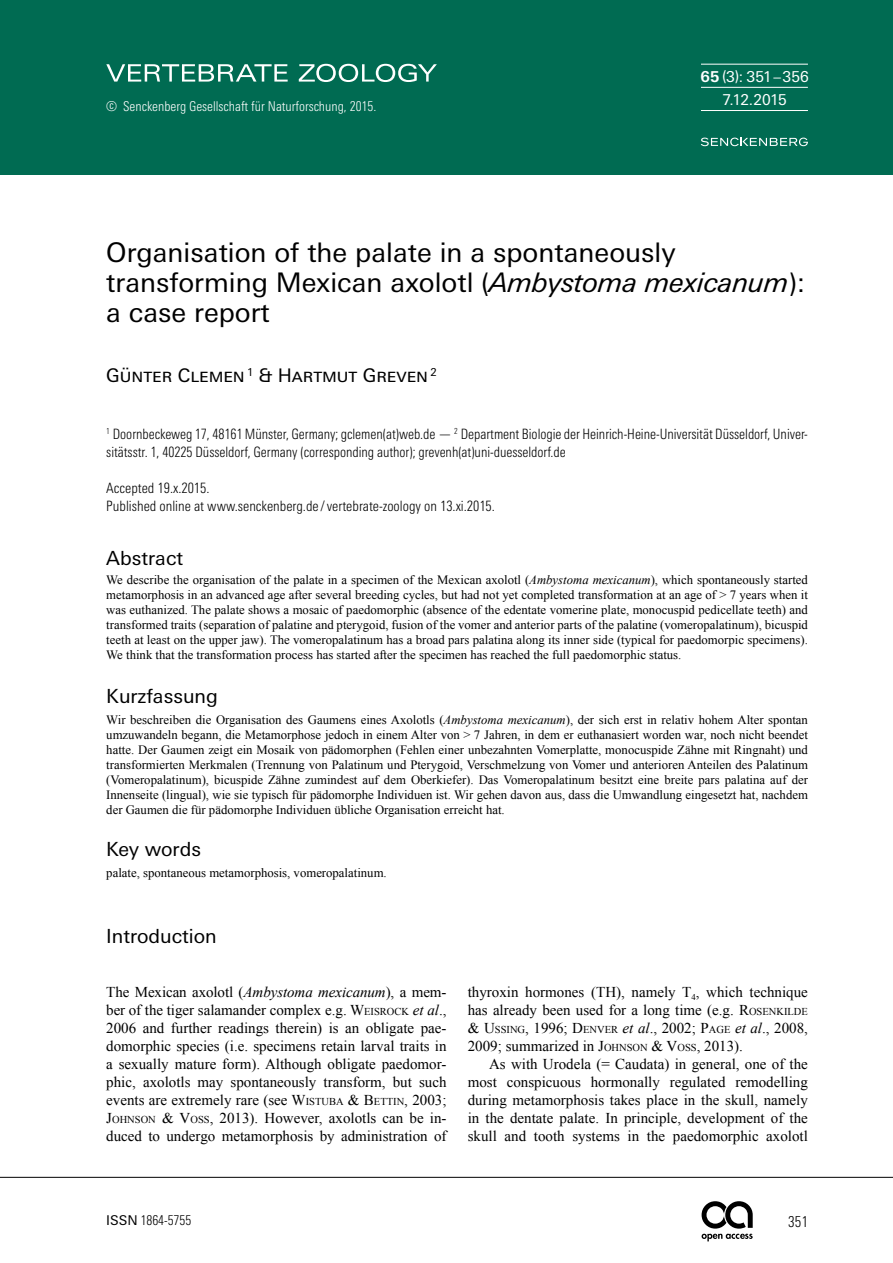
<style>
.page{position:relative;width:893px;height:1263px;background:#fff}
.page>*{position:absolute;margin:0;border:0;box-sizing:border-box;transform-origin:0 0}
.t1{font:27px/30px "Univers Next W1 G";color:#000}
.t2{font:19.5px "Univers Next W1 G";color:#000}
.t3{font:18.75px "Univers Next W1 G";letter-spacing:-.005em;color:#000}
.t4{font:15px/18px "Times New Roman";color:#000;text-align:justify}
.t5{font:15px/22.8px "Univers Next W1 G";letter-spacing:-.015em;color:#fff;text-align:center}
.t6{font:300 condensed 15px "Univers Next Pro";color:#000}
.t7{font:300 condensed 14.25px/18px "Univers Next Pro";letter-spacing:-.005em;color:#000}
.t8{font:300 condensed 13.5px "Univers Next Pro";color:#fff}
.t9{font:300 condensed 13.5px "Univers Next Pro";color:#000}
.t10{font:12.75px/15px "Times New Roman";color:#000;text-align:justify}
.s1{font-weight:700}
.s2{font-style:italic}
.s3{font-style:inherit}
.s4{font-size:10.5px}
.s5{font-family:"Univers Next W1 G";font-weight:400;font-stretch:normal}
</style>
<div class="page">
<hr style="left:0;top:1177px;width:893px;height:1px;background:#000">
<svg style="left:702px;top:1234px;width:51px;height:7px"></svg>
<svg style="left:702px;top:1201px;width:51px;height:27px"></svg>
<div style="left:0;top:0;width:893px;height:174px;background:#006b52"></div>
<svg style="left:701px;top:138px;width:107px;height:8px"></svg>
<hr style="left:701px;top:64px;width:107px;height:1px;background:#fff">
<hr style="left:701px;top:110px;width:107px;height:1px;background:#fff">
<hr style="left:701px;top:87px;width:107px;height:1px;background:#fff">
<svg style="left:106px;top:64px;width:331px;height:18px"></svg>
<p class="t8" style="left:106px;top:98px;width:271px">© Senckenberg Gesellschaft für Naturforschung, 2015.</p>
<p class="t5" style="left:701px;top:65px;width:110px"><span class="s1">65</span> (3): 351–356<br>7.12.2015</p>
<h1 class="t1" style="left:106px;top:237px;width:700px">Organisation of the palate in a spontaneously transforming Mexican axolotl (<span class="s2">Ambystoma mexicanum</span>): a case report</h1>
<h3 class="t3" style="left:106px;top:364px;width:332px">Günter Clemen <sup>1</sup> &amp; Hartmut Greven <sup>2</sup></h3>
<p class="t7" style="left:106px;top:425px;width:703px"><sup>1</sup> Doornbeckeweg 17, 48161 Münster, Germany; gclemen(at)web.de — <sup>2</sup> Department Biologie der Heinrich-Heine-Universität Düsseldorf, Univer&shy;sitätsstr. 1, 40225 Düsseldorf, Germany (corresponding author); grevenh(at)uni-duesseldorf.de</p>
<p class="t7" style="left:106px;top:479px;width:390px">Accepted 19.x.2015.<br>Published online at www.senckenberg.de /vertebrate-zoology on 13.xi.2015.</p>
<h2 class="t2" style="left:106px;top:547px;width:78px">Abstract</h2>
<p class="t10" style="left:106px;top:572px;width:703px">We describe the organisation of the palate in a specimen of the Mexican axolotl (<span class="s2">Ambystoma mexicanum</span>), which spontaneously started metamorphosis in an advanced age after several breeding cycles, but had not yet completed transformation at an age of &gt; 7 years when it was euthanized. The palate shows a mosaic of paedomorphic (absence of the edentate vomerine plate, monocuspid pedicellate teeth) and transformed traits (separation of palatine and pterygoid, fusion of the vomer and anterior parts of the palatine (vomeropalatinum), bicuspid teeth at least on the upper jaw). The vomeropalatinum has a broad pars palatina along its inner side (typical for paedomorpic specimens).<br>We think that the transformation process has started after the specimen has reached the full paedomorphic status.</p>
<h2 class="t2" style="left:106px;top:685px;width:113px">Kurzfassung</h2>
<p class="t10" style="left:106px;top:712px;width:703px">Wir beschreiben die Organisation des Gaumens eines Axolotls (<span class="s2">Ambystoma mexicanum</span>), der sich erst in relativ hohem Alter spontan umzuwandeln begann, die Metamorphose jedoch in einem Alter von &gt; 7 Jahren, in dem er euthanasiert worden war, noch nicht beendet hatte. Der Gaumen zeigt ein Mosaik von pädomorphen (Fehlen einer unbezahnten Vomerplatte, monocuspide Zähne mit Ringnaht) und transformierten Merkmalen (Trennung von Palatinum und Pterygoid, Verschmelzung von Vomer und anterioren Anteilen des Palatinum (Vomeropalatinum), bicuspide Zähne zumindest auf dem Oberkiefer). Das Vomeropalatinum besitzt eine breite pars palatina auf der Innenseite (lingual), wie sie typisch für pädomorphe Individuen ist. Wir gehen davon aus, dass die Umwandlung eingesetzt hat, nachdem der Gaumen die für pädomorphe Individuen übliche Organisation erreicht hat.</p>
<h2 class="t2" style="left:106px;top:838px;width:96px">Key words</h2>
<p class="t10" style="left:106px;top:865px;width:282px">palate, spontaneous metamorphosis, vomeropalatinum.</p>
<h2 class="t2" style="left:106px;top:925px;width:112px">Introduction</h2>
<p class="t4" style="left:106px;top:983px;width:342px">The Mexican axolotl (<span class="s2">Ambystoma mexicanum</span>), a mem&shy;ber of the tiger salamander complex e.g. <span class="s3">W</span><span class="s4">EISROCK</span> <span class="s2">et al</span>., 2006 and further readings therein) is an obligate pae&shy;domorphic species (i.e. specimens retain larval traits in a sexually mature form). Although obligate paedomor&shy;phic, axolotls may spontaneously transform, but such events are extremely rare (see <span class="s3">W</span><span class="s4">ISTUBA</span> <span class="s3">&amp; B</span><span class="s4">ETTIN</span><span class="s3">,</span> 2003; <span class="s3">J</span><span class="s4">OHNSON</span> <span class="s3">&amp; V</span><span class="s4">OSS</span>, 2013). However, axolotls can be in&shy;duced to undergo metamorphosis by administration of</p>
<p class="t4" style="left:468px;top:983px;width:342px">thyroxin hormones (TH), namely T<sub>4</sub>, which technique has already been used for a long time (e.g. <span class="s3">R</span><span class="s4">OSENKILDE </span><span class="s3">&amp; U</span><span class="s4">SSING</span><span class="s3">,</span> 1996; <span class="s3">D</span><span class="s4">ENVER</span> <span class="s2">et al</span>., 2002; <span class="s3">P</span><span class="s4">AGE</span> <span class="s2">et al</span>., 2008, 2009; summarized in <span class="s3">J</span><span class="s4">OHNSON</span> <span class="s3">&amp; V</span><span class="s4">OSS</span><span class="s3">,</span> 2013).</p>
<p class="t4" style="left:468px;top:1055px;width:342px;text-indent:21px">As with Urodela (= Caudata) in general, one of the most conspicuous hormonally regulated remodelling during metamorphosis takes place in the skull, namely in the dentate palate. In principle, development of the skull and tooth systems in the paedomorphic axolotl</p>
<p class="t9" style="left:106px;top:1212px;width:86px"><span class="s5">ISSN</span> 1864-5755</p>
<p class="t6" style="left:788px;top:1213px;width:21px">351</p>
</div>
